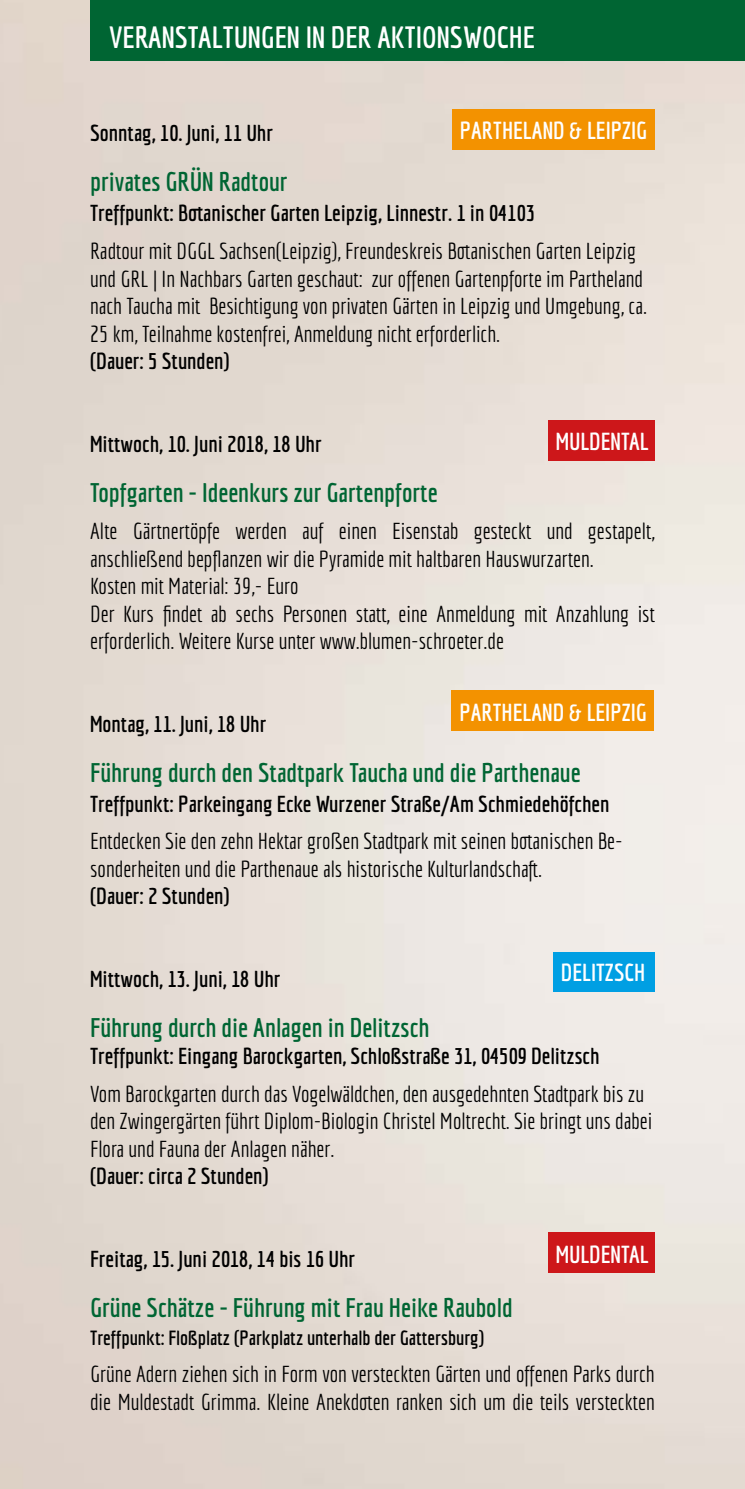
<style>
.page{position:relative;width:745px;height:1489px;background:#fff}
.page>*{position:absolute;margin:0;border:0;box-sizing:border-box;transform-origin:0 0}
.t1{font:700 30px "Economica";color:#fff}
.t2{font:700 26.25px "Economica";color:#006533}
.t3{font:700 24px "Economica";color:#fff}
.t4{font:22.5px/27.5px "Economica";color:#000}
.t5{font:700 22.5px "Economica";color:#000}
.t6{font:700 20px "Economica";color:#000}
</style>
<div class="page">
<img style="left:0;top:0;width:744px;height:1488px">
<div style="left:90px;top:0;width:654px;height:61px;background:#006533"></div>
<div style="left:547px;top:420px;width:107px;height:41px;background:#cd171a"></div>
<div style="left:547px;top:1232px;width:107px;height:41px;background:#cd171a"></div>
<div style="left:451px;top:690px;width:202px;height:41px;background:#f39200"></div>
<div style="left:451px;top:109px;width:203px;height:41px;background:#f39200"></div>
<div style="left:552px;top:952px;width:102px;height:39px;background:#009fe3"></div>
<h1 class="t1" style="left:109px;top:19px;width:427px">VERANSTALTUNGEN IN DER AKTIONSWOCHE</h1>
<p class="t3" style="left:459px;top:117px;width:189px">PARTHELAND &amp; LEIPZIG</p>
<p class="t5" style="left:90px;top:120px;width:184px">Sonntag, 10. Juni, 11 Uhr</p>
<p class="t2" style="left:90px;top:167px;width:199px">privates GRÜN Radtour</p>
<p class="t5" style="left:90px;top:200px;width:446px">Treffpunkt: Botanischer Garten Leipzig, Linnestr. 1 in 04103</p>
<p class="t4" style="left:90px;top:237px;width:558px">Radtour mit DGGL Sachsen(Leipzig), Freundeskreis Botanischen Garten Leipzig und GRL | In Nachbars Garten geschaut: zur offenen Gartenpforte im Partheland nach Taucha mit Besichtigung von privaten Gärten in Leipzig und Umgebung, ca.<br>25 km, Teilnahme kostenfrei, Anmeldung nicht erforderlich.</p>
<p class="t5" style="left:90px;top:348px;width:141px">(Dauer: 5 Stunden)</p>
<p class="t3" style="left:555px;top:428px;width:95px">MULDENTAL</p>
<p class="t5" style="left:90px;top:430px;width:233px">Mittwoch, 10. Juni 2018, 18 Uhr</p>
<p class="t2" style="left:90px;top:477px;width:349px">Topfgarten - Ideenkurs zur Gartenpforte</p>
<p class="t4" style="left:90px;top:517px;width:566px">Alte Gärtnertöpfe werden auf einen Eisenstab gesteckt und gestapelt, anschließend bepflanzen wir die Pyramide mit haltbaren Hauswurzarten.<br>Kosten mit Material: 39,- Euro<br>Der Kurs findet ab sechs Personen statt, eine Anmeldung mit Anzahlung ist erforderlich. Weitere Kurse unter www.blumen-schroeter.de</p>
<p class="t3" style="left:459px;top:698px;width:189px">PARTHELAND &amp; LEIPZIG</p>
<p class="t5" style="left:90px;top:710px;width:178px">Montag, 11. Juni, 18 Uhr</p>
<p class="t2" style="left:90px;top:757px;width:491px">Führung durch den Stadtpark Taucha und die Parthenaue</p>
<p class="t5" style="left:90px;top:790px;width:520px">Treffpunkt: Parkeingang Ecke Wurzener Straße/Am Schmiedehöfchen</p>
<p class="t4" style="left:90px;top:827px;width:534px">Entdecken Sie den zehn Hektar großen Stadtpark mit seinen botanischen Be&shy;sonderheiten und die Parthenaue als historische Kulturlandschaft.</p>
<p class="t5" style="left:90px;top:883px;width:141px">(Dauer: 2 Stunden)</p>
<p class="t3" style="left:560px;top:958px;width:86px">DELITZSCH</p>
<p class="t5" style="left:90px;top:965px;width:192px">Mittwoch, 13. Juni, 18 Uhr</p>
<p class="t2" style="left:90px;top:1012px;width:341px">Führung durch die Anlagen in Delitzsch</p>
<p class="t5" style="left:90px;top:1043px;width:510px">Treffpunkt: Eingang Barockgarten, Schloßstraße 31, 04509 Delitzsch</p>
<p class="t4" style="left:90px;top:1079px;width:563px">Vom Barockgarten durch das Vogelwäldchen, den ausgedehnten Stadtpark bis zu den Zwingergärten führt Diplom-Biologin Christel Moltrecht. Sie bringt uns dabei<br>Flora und Fauna der Anlagen näher.</p>
<p class="t5" style="left:90px;top:1163px;width:180px">(Dauer: circa 2 Stunden)</p>
<p class="t3" style="left:555px;top:1240px;width:95px">MULDENTAL</p>
<p class="t5" style="left:90px;top:1245px;width:266px">Freitag, 15. Juni 2018, 14 bis 16 Uhr</p>
<p class="t2" style="left:90px;top:1292px;width:423px">Grüne Schätze - Führung mit Frau Heike Raubold</p>
<p class="t6" style="left:90px;top:1325px;width:395px">Treffpunkt: Floßplatz (Parkplatz unterhalb der Gattersburg)</p>
<p class="t4" style="left:90px;top:1359px;width:566px">Grüne Adern ziehen sich in Form von versteckten Gärten und offenen Parks durch die Muldestadt Grimma. Kleine Anekdoten ranken sich um die teils versteckten</p>
</div>
